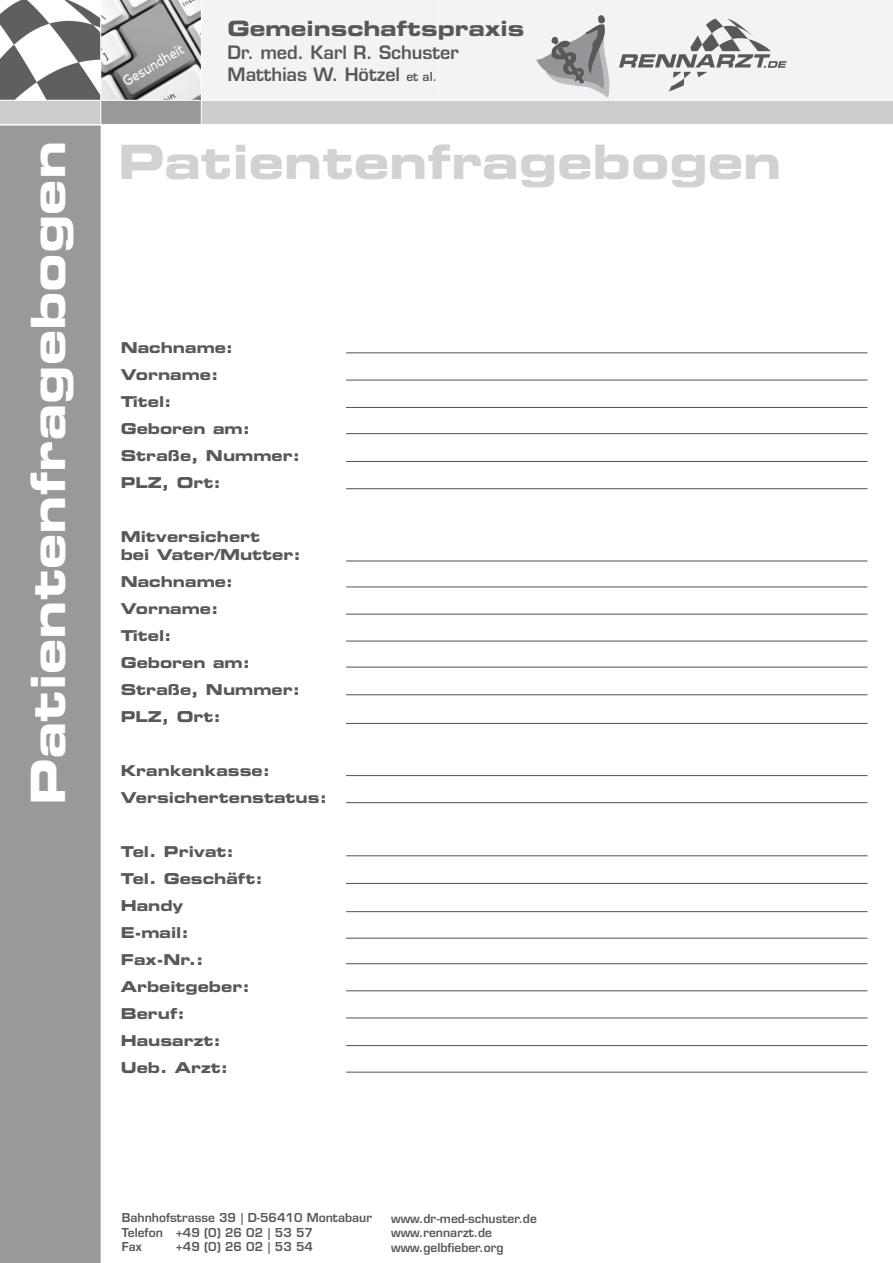
<style>
.page{position:relative;width:893px;height:1263px;background:#fff}
.page>*{position:absolute;margin:0;border:0;box-sizing:border-box;transform-origin:0 0}
.t1{font:47.25px "Eurostile LT Std Bold Ex 2";color:#fff}
.t2{font:47.25px "Eurostile LT Std Bold Ex 2";color:#d1d2d4}
.t3{font:21px "Eurostile LT Std Bold Ex 2";color:#57585a}
.t4{font:600 18px/21.6px "Eurostile LT Std";color:#57585a}
.t5{font:15px/27px "Eurostile LT Std Bold Ex 2";color:#57585a}
.t6{font:600 12px/14.4px "Eurostile LT Std";color:#57585a}
.s1{font-size:12px}
</style>
<div class="page">
<img style="left:0;top:0;width:893px;height:1263px">
<svg style="left:619px;top:18px;width:168px;height:73px"></svg>
<svg style="left:535px;top:14px;width:75px;height:85px"></svg>
<hr style="left:346px;top:352px;width:521px;height:1px;background:#57585a">
<hr style="left:346px;top:380px;width:521px;height:1px;background:#57585a">
<hr style="left:346px;top:407px;width:521px;height:1px;background:#57585a">
<hr style="left:346px;top:433px;width:521px;height:1px;background:#57585a">
<hr style="left:346px;top:461px;width:521px;height:1px;background:#57585a">
<hr style="left:346px;top:488px;width:521px;height:1px;background:#57585a">
<hr style="left:346px;top:560px;width:521px;height:1px;background:#57585a">
<hr style="left:346px;top:586px;width:521px;height:1px;background:#57585a">
<hr style="left:346px;top:614px;width:521px;height:1px;background:#57585a">
<hr style="left:346px;top:640px;width:521px;height:1px;background:#57585a">
<hr style="left:346px;top:666px;width:521px;height:2px;background:#57585a">
<hr style="left:346px;top:694px;width:521px;height:1px;background:#57585a">
<hr style="left:346px;top:723px;width:521px;height:1px;background:#57585a">
<hr style="left:346px;top:775px;width:521px;height:1px;background:#57585a">
<hr style="left:346px;top:802px;width:521px;height:1px;background:#57585a">
<hr style="left:346px;top:855px;width:521px;height:1px;background:#57585a">
<hr style="left:346px;top:883px;width:521px;height:1px;background:#57585a">
<hr style="left:346px;top:911px;width:521px;height:1px;background:#57585a">
<hr style="left:346px;top:938px;width:521px;height:1px;background:#57585a">
<hr style="left:346px;top:963px;width:521px;height:1px;background:#57585a">
<hr style="left:346px;top:990px;width:521px;height:1px;background:#57585a">
<hr style="left:346px;top:1017px;width:521px;height:1px;background:#57585a">
<hr style="left:346px;top:1045px;width:521px;height:1px;background:#57585a">
<hr style="left:346px;top:1071px;width:521px;height:2px;background:#57585a">
<h2 class="t3" style="left:228px;top:14px;width:298px">Gemeinschaftspraxis</h2>
<p class="t4" style="left:228px;top:42px;width:233px">Dr. med. Karl R. Schuster<br>Matthias W. Hötzel <span class="s1">et al.</span></p>
<h1 class="t1" style="left:15px;top:805px;width:665px;rotate:-90deg">Patientenfragebogen</h1>
<h1 class="t2" style="left:118px;top:129px;width:665px">Patientenfragebogen</h1>
<p class="t5" style="left:121px;top:334px;width:181px">Nachname:<br>Vorname:<br>Titel:<br>Geboren am:<br>Straße, Nummer:<br>PLZ, Ort:</p>
<p class="t5" style="left:121px;top:527px;width:182px;line-height:18px">Mitversichert<br>bei Vater/Mutter:</p>
<p class="t5" style="left:121px;top:568px;width:181px">Nachname:<br>Vorname:<br>Titel:<br>Geboren am:<br>Straße, Nummer:<br>PLZ, Ort:</p>
<p class="t5" style="left:121px;top:757px;width:208px">Krankenkasse:<br>Versichertenstatus:</p>
<p class="t5" style="left:121px;top:838px;width:144px">Tel. Privat:<br>Tel. Geschäft:<br>Handy<br>E-mail:<br>Fax-Nr.:<br>Arbeitgeber:<br>Beruf:<br>Hausarzt:<br>Ueb. Arzt:</p>
<p class="t6" style="left:122px;top:1211px;width:252px">Bahnhofstrasse 39 | D-56410 Montabaur<br>Telefon +49 (0) 26 02 | 53 57<br>Fax</p>
<p class="t6" style="left:176px;top:1239px;width:139px">+49 (0) 26 02 | 53 54</p>
<p class="t6" style="left:391px;top:1211px;width:147px">www.dr-med-schuster.de www.rennarzt.de www.gelbfieber.org</p>
</div>
